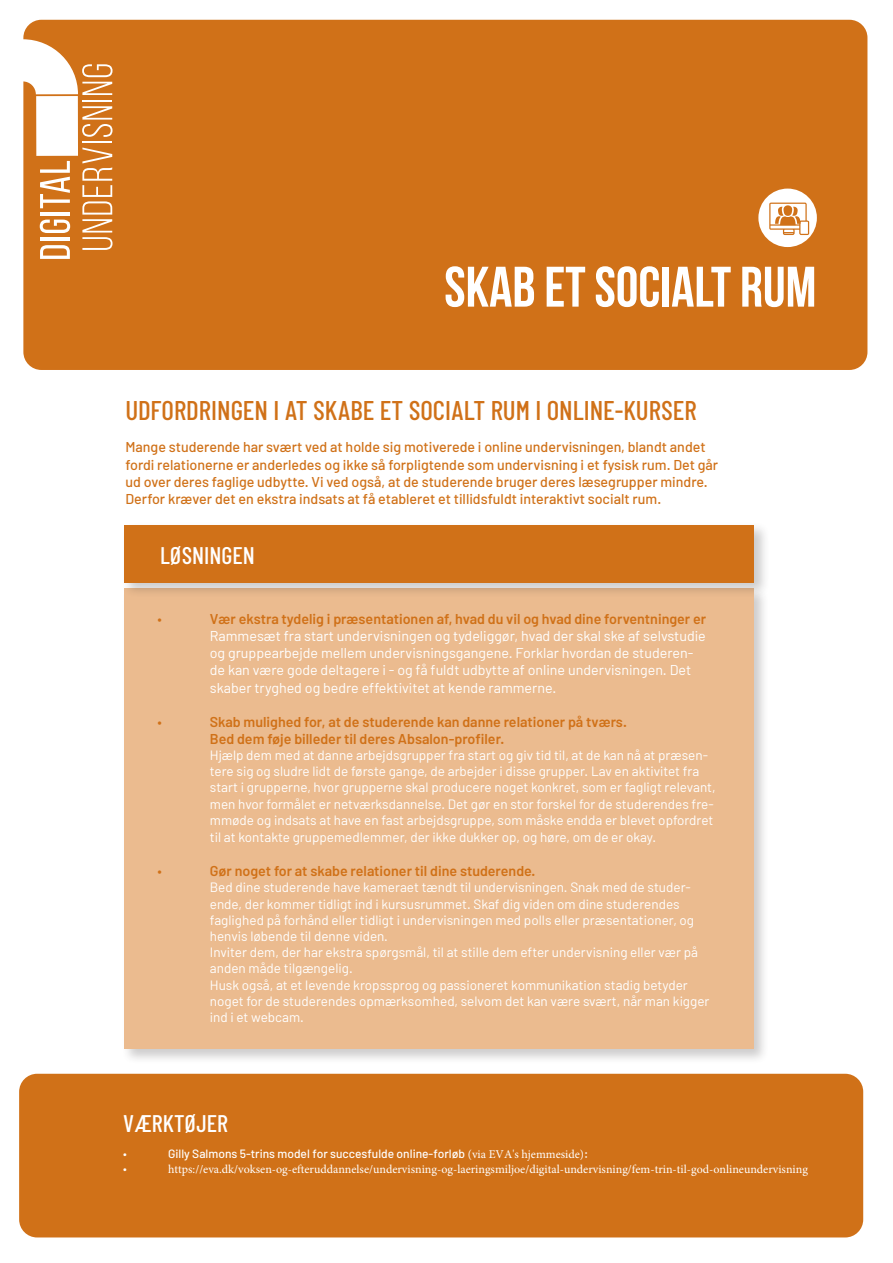
<style>
.page{position:relative;width:893px;height:1263px;background:#fff}
.page>*{position:absolute;margin:0;border:0;box-sizing:border-box;transform-origin:0 0}
.t1{font:700 57px "Bebas Neue";color:#fff}
.t2{font:500 27px "Barlow Condensed";color:#d07118}
.H_2{font:500 24px "Barlow Condensed";color:#fff}
.H_2-2{font:500 14.25px/17.1px "Barlow";color:#d07118}
.t3{font:14.25px/17.1px "Barlow";color:#fff}
.t4{font:600 14.25px "Barlow";color:#d07118}
.t5{font:14.25px "Barlow";color:#d07118}
.t6{font:13.5px/16.2px "Barlow";color:#fff}
.t7{font:12px "Minion Pro";color:#fff}
.t8{font:500 12px "Barlow";color:#fff}
.t9{font:12px "Barlow";color:#fff}
.s1{font-weight:600;color:#d07118}
.s2{font-family:"Minion Pro";font-weight:400}
</style>
<div class="page">
<div style="left:23px;top:20px;width:844px;height:350px;background:#d07118;border-radius:18px"></div>
<div style="left:19px;top:1074px;width:844px;height:163px;background:#d07118;border-radius:18px"></div>
<div style="left:122px;top:585px;width:648px;height:479px;background:#231f20;opacity:.23"></div>
<div style="left:125px;top:588px;width:629px;height:461px;background:#ebbb8f"></div>
<div style="left:758px;top:189px;width:59px;height:58px;background:#fff;border-radius:50%"></div>
<svg style="left:769px;top:203px;width:40px;height:32px"></svg>
<svg style="left:82px;top:148px;width:31px;height:102px"></svg>
<hr style="left:82px;top:141px;width:30px;height:2px;background:#fff">
<svg style="left:82px;top:106px;width:31px;height:31px"></svg>
<hr style="left:82px;top:100px;width:30px;height:2px;background:#fff">
<svg style="left:40px;top:245px;width:30px;height:14px"></svg>
<hr style="left:40px;top:237px;width:30px;height:4px;background:#fff">
<svg style="left:40px;top:220px;width:30px;height:13px"></svg>
<hr style="left:40px;top:212px;width:30px;height:3px;background:#fff">
<svg style="left:40px;top:161px;width:30px;height:47px"></svg>
<svg style="left:23px;top:39px;width:90px;height:56px"></svg>
<div style="left:36px;top:96px;width:42px;height:60px;background:#fff"></div>
<div style="left:121px;top:522px;width:649px;height:76px;background:#231f20;opacity:.23"></div>
<div style="left:125px;top:525px;width:629px;height:58px;background:#d07118"></div>
<h1 class="t1" style="left:444px;top:256px;width:374px">SKAB ET SOCIALT RUM</h1>
<h1 class="t2" style="left:125px;top:394px;width:573px">UDFORDRINGEN I AT SKABE ET SOCIALT RUM I ONLINE-KURSER</h1>
<p class="H_2-2" style="left:125px;top:438px;width:594px">Mange studerende har svært ved at holde sig motiverede i online undervisningen, blandt andet fordi relationerne er anderledes og ikke så forpligtende som undervisning i et fysisk rum. Det går ud over deres faglige udbytte. Vi ved også, at de studerende bruger deres læsegrupper mindre.<br>Derfor kræver det en ekstra indsats at få etableret et tillidsfuldt interaktivt socialt rum.</p>
<p class="H_2" style="left:160px;top:540px;width:96px">LØSNINGEN</p>
<p class="t5" style="left:157px;top:610px;width:6px">•</p>
<p class="t3" style="left:210px;top:610px;width:498px"><span class="s1">Vær ekstra tydelig i præsentationen af, hvad du vil og hvad dine forventninger er </span>Rammesæt fra start undervisningen og tydeliggør, hvad der skal ske af selvstudie og gruppearbejde mellem undervisningsgangene. Forklar hvordan de studeren&shy;de kan være gode deltagere i - og få fuldt udbytte af online undervisningen. Det skaber tryghed og bedre effektivitet at kende rammerne.</p>
<p class="t5" style="left:157px;top:713px;width:6px">•</p>
<p class="t4" style="left:210px;top:713px;width:418px">Skab mulighed for, at de studerende kan danne relationer på tværs.</p>
<p class="t4" style="left:210px;top:730px;width:296px">Bed dem føje billeder til deres Absalon-profiler.</p>
<p class="t6" style="left:210px;top:747px;width:507px">Hjælp dem med at danne arbejdsgrupper fra start og giv tid til, at de kan nå at præsen&shy;tere sig og sludre lidt de første gange, de arbejder i disse grupper. Lav en aktivitet fra start i grupperne, hvor grupperne skal producere noget konkret, som er fagligt relevant, men hvor formålet er netværksdannelse. Det gør en stor forskel for de studerendes fre&shy;mmøde og indsats at have en fast arbejdsgruppe, som måske endda er blevet opfordret til at kontakte gruppemedlemmer, der ikke dukker op, og høre, om de er okay.</p>
<p class="t5" style="left:157px;top:862px;width:6px">•</p>
<p class="t4" style="left:210px;top:862px;width:327px">Gør noget for at skabe relationer til dine studerende.</p>
<p class="t6" style="left:210px;top:879px;width:486px">Bed dine studerende have kameraet tændt til undervisningen. Snak med de studer&shy;ende, der kommer tidligt ind i kursusrummet. Skaf dig viden om dine studerendes faglighed på forhånd eller tidligt i undervisningen med polls eller præsentationer, og henvis løbende til denne viden.</p>
<p class="t6" style="left:210px;top:944px;width:490px">Inviter dem, der har ekstra spørgsmål, til at stille dem efter undervisning eller vær på anden måde tilgængelig.</p>
<p class="t6" style="left:210px;top:976px;width:501px">Husk også, at et levende kropssprog og passioneret kommunikation stadig betyder noget for de studerendes opmærksomhed, selvom det kan være svært, når man kigger ind i et webcam.</p>
<p class="H_2" style="left:123px;top:1108px;width:106px">VÆRKTØJER</p>
<p class="t9" style="left:123px;top:1146px;width:5px">•</p>
<p class="t8" style="left:168px;top:1146px;width:421px">Gilly Salmons 5-trins model for succesfulde online-forløb <span class="s2">(via EVA's hjemmeside)</span>:</p>
<p class="t9" style="left:123px;top:1161px;width:5px">•</p>
<p class="t7" style="left:168px;top:1161px;width:641px">https://eva.dk/voksen-og-efteruddannelse/undervisning-og-laeringsmiljoe/digital-undervisning/fem-trin-til-god-onlineundervisning</p>
</div>
